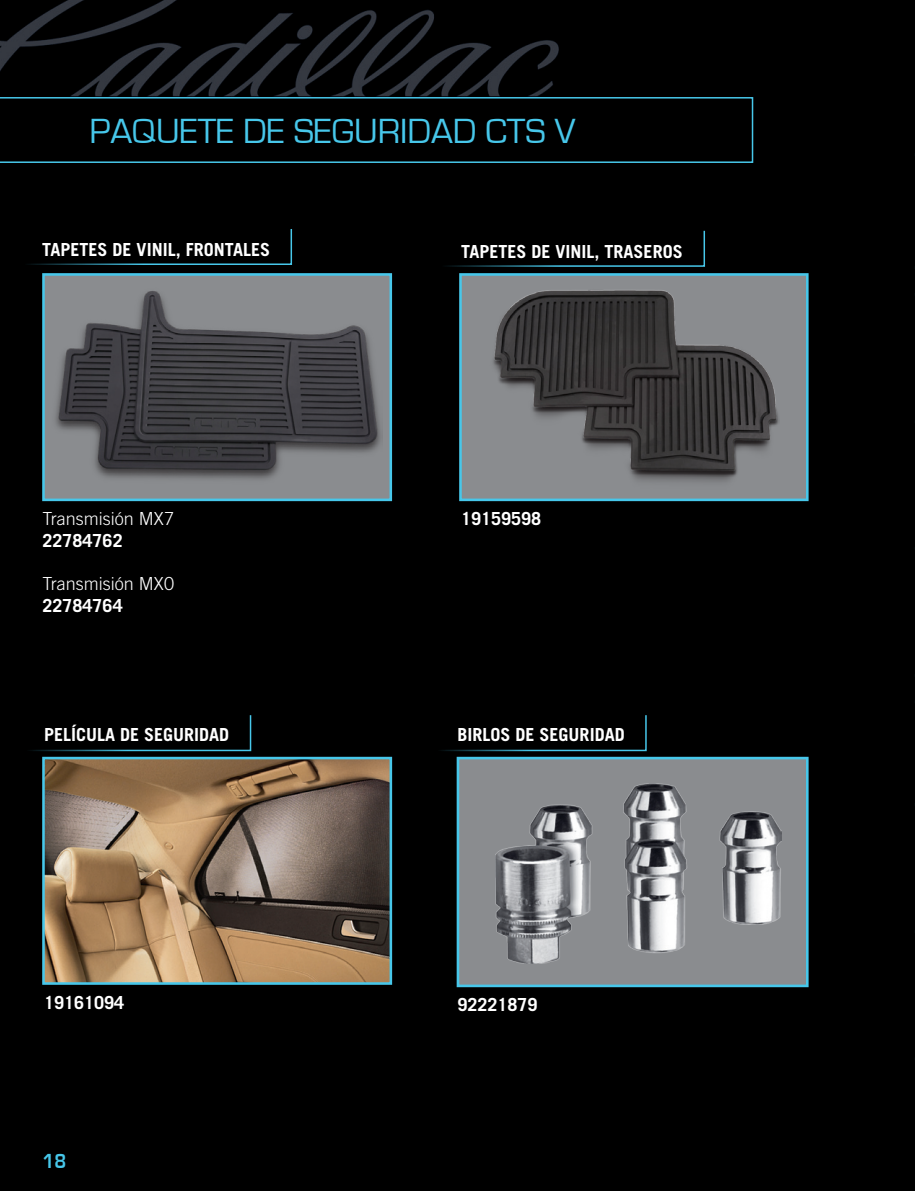
<style>
.page{position:relative;width:915px;height:1191px;background:#fff}
.page>*{position:absolute;margin:0;border:0;box-sizing:border-box;transform-origin:0 0}
.rubro{font:36px "Eurostile";color:#47c7ea}
.indice{font:700 21px "Eurostile";color:#47c7ea;scale:.9 1}
.rubro-2{font:700 18px "Trade Gothic";color:#fff}
.rubro-3{font:300 18px "Trade Gothic";color:#fff}
</style>
<div class="page">
<div style="left:0;top:0;width:914px;height:1191px;background:#000"></div>
<svg style="left:436px;top:713px;width:211px;height:39px;background:#020708"></svg>
<svg style="left:25px;top:713px;width:227px;height:39px;background:#020708"></svg>
<div style="left:439px;top:229px;width:266px;height:38px;background:#000"></div>
<div style="left:23px;top:227px;width:270px;height:39px;background:#000"></div>
<div style="left:0;top:97px;width:753px;height:66px;background:#000"></div>
<div style="left:460px;top:274px;width:347px;height:226px;background:#8a8c8f"></div>
<img style="left:493px;top:290px;width:286px;height:192px">
<div style="left:459px;top:273px;width:349px;height:228px;border:3px solid #47c7ea"></div>
<div style="left:458px;top:758px;width:349px;height:228px;background:#8a8c8f"></div>
<img style="left:495px;top:783px;width:286px;height:180px">
<div style="left:456px;top:757px;width:352px;height:230px;border:3px solid #47c7ea"></div>
<div style="left:43px;top:274px;width:347px;height:226px;background:#8a8c8f"></div>
<img style="left:55px;top:291px;width:326px;height:188px">
<div style="left:42px;top:273px;width:350px;height:228px;border:3px solid #47c7ea"></div>
<img style="left:46px;top:761px;width:342px;height:219px">
<div style="left:42px;top:757px;width:350px;height:227px;border:3px solid #47c7ea"></div>
<p class="rubro" style="left:89px;top:111px;width:487px">PAQUETE DE SEGURIDAD CTS V</p>
<p class="rubro-2" style="left:42px;top:238px;width:229px">TAPETES DE VINIL, FRONTALES</p>
<p class="rubro-2" style="left:461px;top:240px;width:223px">TAPETES DE VINIL, TRASEROS</p>
<p class="rubro-3" style="left:43px;top:508px;width:133px">Transmisión MX7</p>
<p class="rubro-2" style="left:43px;top:529px;width:82px">22784762</p>
<p class="rubro-3" style="left:43px;top:573px;width:133px">Transmisión MX0</p>
<p class="rubro-2" style="left:43px;top:594px;width:82px">22784764</p>
<p class="rubro-2" style="left:461px;top:507px;width:82px">19159598</p>
<p class="rubro-2" style="left:44px;top:724px;width:187px">PELÍCULA DE SEGURIDAD</p>
<p class="rubro-2" style="left:457px;top:724px;width:169px">BIRLOS DE SEGURIDAD</p>
<p class="rubro-2" style="left:44px;top:991px;width:82px">19161094</p>
<p class="rubro-2" style="left:457px;top:993px;width:82px">92221879</p>
<p class="indice" style="left:43px;top:1149px;width:28px">18</p>
</div>
